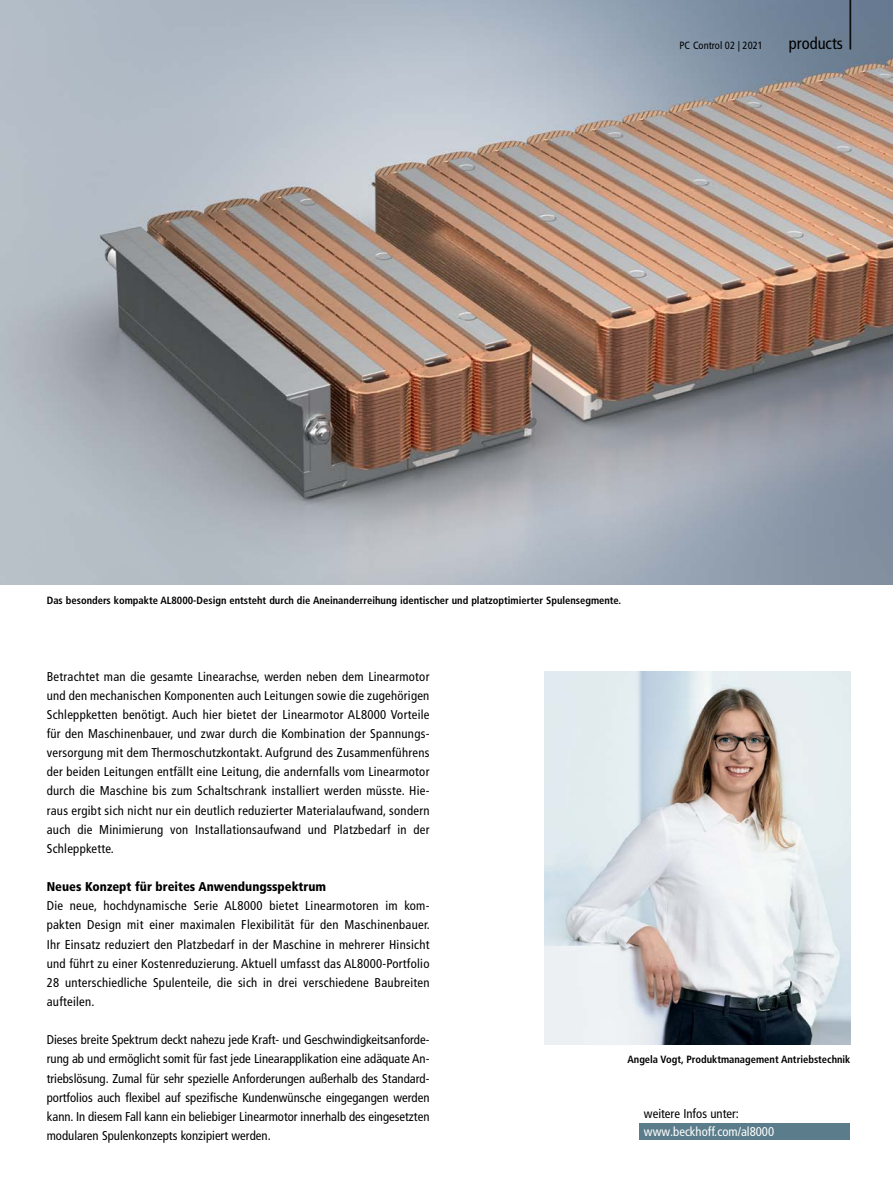
<style>
.page{position:relative;width:893px;height:1191px;background:#fff}
.page>*{position:absolute;margin:0;border:0;box-sizing:border-box;transform-origin:0 0}
.t1{font:300 condensed 61.8px "Frutiger LT Pro";color:#000;scale:.49 1}
.t2{font:condensed 16.5px "Frutiger LT Pro";color:#000}
.t3{font:condensed 12.75px/19.2px "Frutiger LT Pro";letter-spacing:.02em;color:#000;text-align:justify}
.t4{font:900 condensed 12.75px "Frutiger LT Pro";color:#000}
.t5{font:condensed 12.75px "Frutiger LT Pro";color:#fff}
.t6{font:condensed 12.75px "Frutiger LT Pro";color:#000}
.t7{font:700 condensed 10.5px "Frutiger LT Pro";color:#000}
.t8{font:condensed 10.5px "Frutiger LT Pro";color:#000}
</style>
<div class="page">
<img style="left:0;top:0;width:893px;height:585px">
<div style="left:640px;top:1123px;width:210px;height:16px;background:#5b7d8b"></div>
<img style="left:544px;top:671px;width:306px;height:373px">
<h1 class="t1" style="left:847px;top:-23px;width:15px">|</h1>
<p class="t8" style="left:679px;top:39px;width:85px">PC Control 02 | 2021</p>
<p class="t2" style="left:789px;top:34px;width:56px">products</p>
<p class="t7" style="left:47px;top:594px;width:576px">Das besonders kompakte AL8000-Design entsteht durch die Aneinanderreihung identischer und platzoptimierter Spulensegmente.</p>
<p class="t3" style="left:47px;top:666px;width:384px">Betrachtet man die gesamte Linearachse, werden neben dem Linearmotor und den mechanischen Komponenten auch Leitungen sowie die zugehörigen Schleppketten benötigt. Auch hier bietet der Linearmotor AL8000 Vorteile für den Maschinenbauer, und zwar durch die Kombination der Spannungs&shy;versorgung mit dem Thermoschutzkontakt. Aufgrund des Zusammenführens der beiden Leitungen entfällt eine Leitung, die andernfalls vom Linearmotor durch die Maschine bis zum Schaltschrank installiert werden müsste. Hie&shy;raus ergibt sich nicht nur ein deutlich reduzierter Materialaufwand, sondern auch die Minimierung von Installationsaufwand und Platzbedarf in der Schleppkette.</p>
<p class="t4" style="left:47px;top:879px;width:281px">Neues Konzept für breites Anwendungsspektrum</p>
<p class="t3" style="left:47px;top:896px;width:385px">Die neue, hochdynamische Serie AL8000 bietet Linearmotoren im kom&shy;pakten Design mit einer maximalen Flexibilität für den Maschinenbauer.<br>Ihr Einsatz reduziert den Platzbedarf in der Maschine in mehrerer Hinsicht und führt zu einer Kostenreduzierung. Aktuell umfasst das AL8000-Portfolio 28 unterschiedliche Spulenteile, die sich in drei verschiedene Baubreiten aufteilen.</p>
<p class="t3" style="left:47px;top:1030px;width:384px">Dieses breite Spektrum deckt nahezu jede Kraft- und Geschwindigkeitsanforde&shy;rung ab und ermöglicht somit für fast jede Linearapplikation eine adäquate An&shy;triebslösung. Zumal für sehr spezielle Anforderungen außerhalb des Standard&shy;portfolios auch flexibel auf spezifische Kundenwünsche eingegangen werden kann. In diesem Fall kann ein beliebiger Linearmotor innerhalb des eingesetzten modularen Spulenkonzepts konzipiert werden.</p>
<p class="t7" style="left:627px;top:1053px;width:225px">Angela Vogt, Produktmanagement Antriebstechnik</p>
<p class="t6" style="left:644px;top:1106px;width:97px">weitere Infos unter:</p>
<p class="t5" style="left:644px;top:1124px;width:132px">www.beckhoff.com/al8000</p>
</div>
